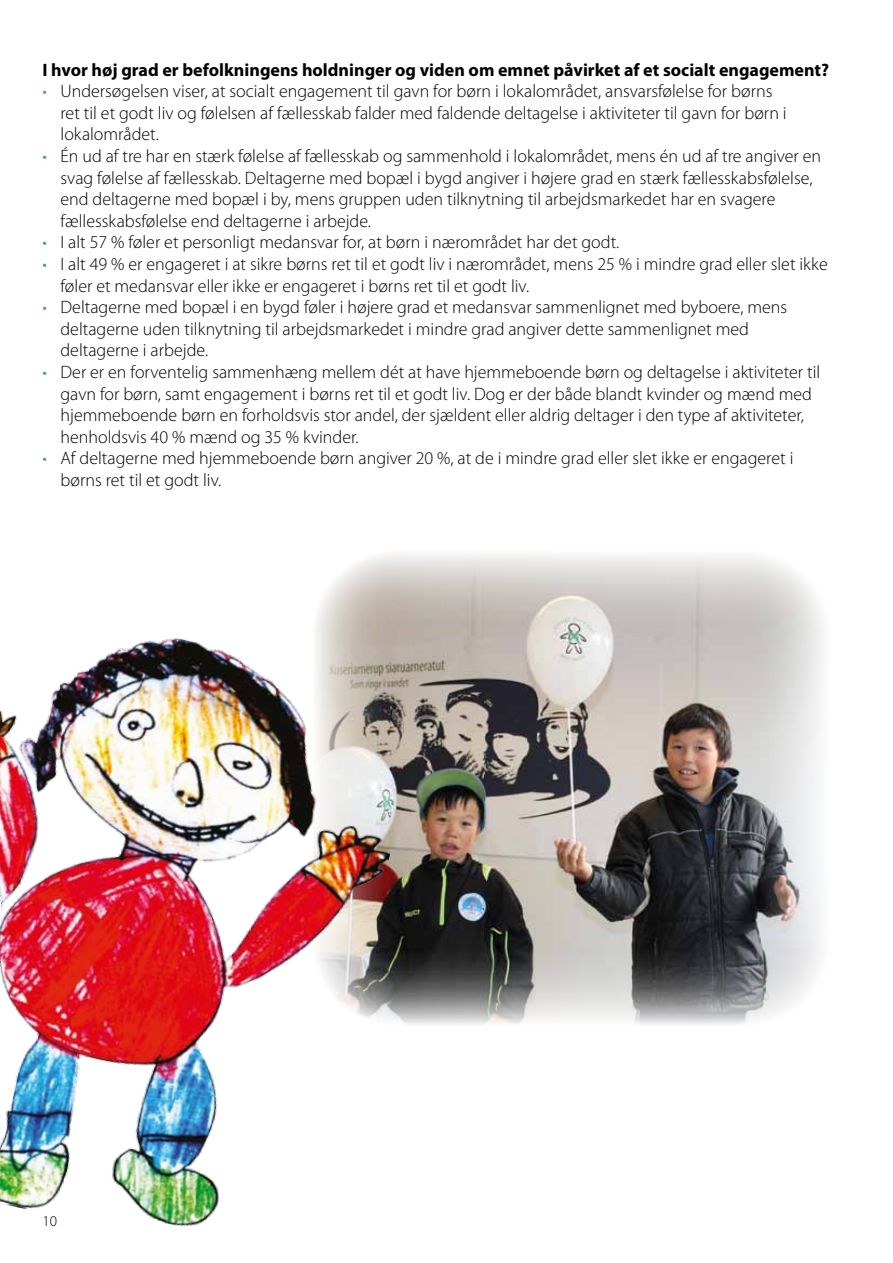
<style>
.page{position:relative;width:893px;height:1263px;background:#fff}
.page>*{position:absolute;margin:0;border:0;box-sizing:border-box;transform-origin:0 0}
.t1{font:300 18px/21.6px "Myriad Pro";color:#000}
.t2{font:700 18px "Myriad Pro";color:#000}
.t3{font:300 15px "Myriad Pro";color:#000}
.s1{color:#41ad4b}
</style>
<div class="page">
<img style="left:324px;top:555px;width:499px;height:470px">
<img style="left:0;top:600px;width:425px;height:626px">
<p class="t2" style="left:43px;top:59px;width:788px">I hvor høj grad er befolkningens holdninger og viden om emnet påvirket af et socialt engagement?</p>
<p class="t1" style="left:61px;top:81px;width:728px;text-indent:-18px"><span class="s1">•</span> Undersøgelsen viser, at socialt engagement til gavn for børn i lokalområdet, ansvarsfølelse for børns ret til et godt liv og følelsen af fællesskab falder med faldende deltagelse i aktiviteter til gavn for børn i lokalområdet.</p>
<p class="t1" style="left:61px;top:146px;width:762px;text-indent:-18px"><span class="s1">•</span> Én ud af tre har en stærk følelse af fællesskab og sammenhold i lokalområdet, mens én ud af tre angiver en svag følelse af fællesskab. Deltagerne med bopæl i bygd angiver i højere grad en stærk fællesskabsfølelse, end deltagerne med bopæl i by, mens gruppen uden tilknytning til arbejdsmarkedet har en svagere fællesskabsfølelse end deltagerne i arbejde.</p>
<p class="t1" style="left:43px;top:232px;width:577px"><span class="s1">•</span> I alt 57 % føler et personligt medansvar for, at børn i nærområdet har det godt.</p>
<p class="t1" style="left:61px;top:254px;width:769px;text-indent:-18px"><span class="s1">•</span> I alt 49 % er engageret i at sikre børns ret til et godt liv i nærområdet, mens 25 % i mindre grad eller slet ikke føler et medansvar eller ikke er engageret i børns ret til et godt liv.</p>
<p class="t1" style="left:61px;top:297px;width:728px;text-indent:-18px"><span class="s1">•</span> Deltagerne med bopæl i en bygd føler i højere grad et medansvar sammenlignet med byboere, mens deltagerne uden tilknytning til arbejdsmarkedet i mindre grad angiver dette sammenlignet med deltagerne i arbejde.</p>
<p class="t1" style="left:61px;top:362px;width:761px;text-indent:-18px"><span class="s1">•</span> Der er en forventelig sammenhæng mellem dét at have hjemmeboende børn og deltagelse i aktiviteter til gavn for børn, samt engagement i børns ret til et godt liv. Dog er der både blandt kvinder og mænd med hjemmeboende børn en forholdsvis stor andel, der sjældent eller aldrig deltager i den type af aktiviteter, henholdsvis 40 % mænd og 35 % kvinder.</p>
<p class="t1" style="left:61px;top:448px;width:734px;text-indent:-18px"><span class="s1">•</span> Af deltagerne med hjemmeboende børn angiver 20 %, at de i mindre grad eller slet ikke er engageret i børns ret til et godt liv.</p>
<p class="t3" style="left:43px;top:1212px;width:16px">10</p>
</div>
